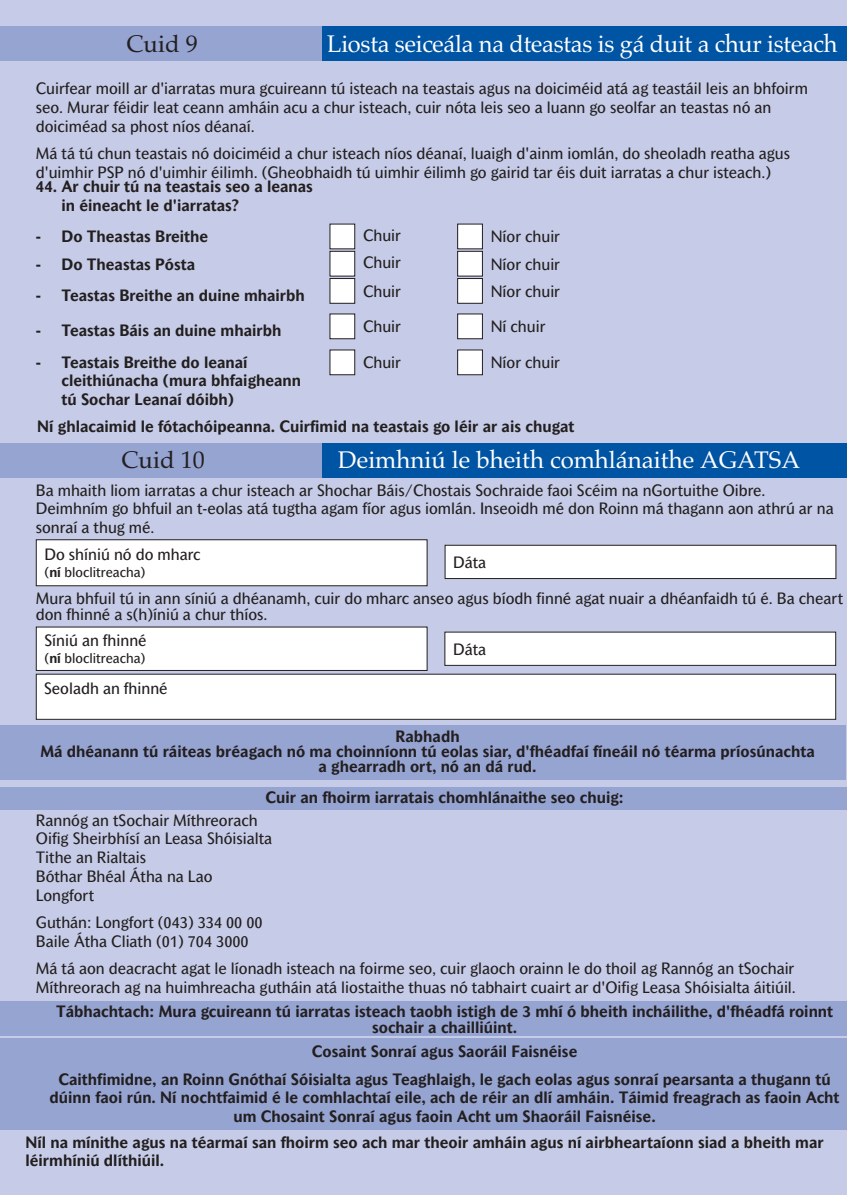
<style>
.page{position:relative;width:847px;height:1195px;background:#fff}
.page>*{position:absolute;margin:0;border:0;box-sizing:border-box;transform-origin:0 0}
.t1{font:24px "Palatino";letter-spacing:-.01em;color:#fff}
.t2{font:24px "Palatino";color:#231f20}
.t3{font:15.75px/18.8px "Mahsuri Sans";color:#231f20}
.t4{font:700 15.75px/18.8px "Mahsuri Sans";color:#231f20;text-align:center}
.t5{font:13.5px "Mahsuri Sans";color:#231f20}
.t6{font:italic 300 12px "Mahsuri Sans";color:#231f20}
.s1{font-weight:700}
</style>
<div class="page">
<div style="left:0;top:1px;width:846px;height:1194px;background:#c6cce7"></div>
<div style="left:0;top:787px;width:846px;height:23px;background:#96a4d2"></div>
<div style="left:0;top:1038px;width:846px;height:91px;background:#96a4d2"></div>
<div style="left:321px;top:443px;width:525px;height:34px;background:#0054a4"></div>
<div style="left:0;top:443px;width:321px;height:34px;background:#96a4d2"></div>
<div style="left:0;top:725px;width:845px;height:55px;background:#96a4d2"></div>
<div style="left:321px;top:27px;width:525px;height:34px;background:#0054a4"></div>
<div style="left:0;top:27px;width:321px;height:34px;background:#96a4d2"></div>
<div style="left:0;top:1002px;width:846px;height:34px;background:#96a4d2"></div>
<div style="left:330px;top:224px;width:24px;height:25px;background:#fff"></div>
<div style="left:457px;top:224px;width:25px;height:25px;background:#fff"></div>
<div style="left:330px;top:251px;width:24px;height:25px;background:#fff"></div>
<div style="left:329px;top:251px;width:26px;height:25px;border:1px solid #231f20"></div>
<div style="left:457px;top:251px;width:25px;height:25px;background:#fff"></div>
<div style="left:457px;top:251px;width:25px;height:25px;border:1px solid #231f20"></div>
<div style="left:330px;top:278px;width:24px;height:25px;background:#fff"></div>
<div style="left:329px;top:278px;width:26px;height:26px;border:1px solid #231f20"></div>
<div style="left:457px;top:278px;width:25px;height:25px;background:#fff"></div>
<div style="left:457px;top:278px;width:25px;height:26px;border:1px solid #231f20"></div>
<div style="left:330px;top:314px;width:24px;height:25px;background:#fff"></div>
<div style="left:329px;top:314px;width:26px;height:25px;border:1px solid #231f20"></div>
<div style="left:457px;top:314px;width:25px;height:25px;background:#fff"></div>
<div style="left:457px;top:314px;width:25px;height:25px;border:1px solid #231f20"></div>
<div style="left:330px;top:350px;width:24px;height:25px;background:#fff"></div>
<div style="left:329px;top:350px;width:26px;height:25px;border:1px solid #231f20"></div>
<div style="left:457px;top:350px;width:25px;height:25px;background:#fff"></div>
<div style="left:457px;top:350px;width:25px;height:25px;border:1px solid #231f20"></div>
<div style="left:36px;top:540px;width:391px;height:46px;background:#fff"></div>
<div style="left:36px;top:539px;width:391px;height:47px;border:1px solid #231f20"></div>
<div style="left:445px;top:545px;width:390px;height:33px;background:#fff"></div>
<div style="left:444px;top:545px;width:391px;height:34px;border:1px solid #231f20"></div>
<div style="left:36px;top:627px;width:391px;height:43px;background:#fff"></div>
<div style="left:36px;top:627px;width:391px;height:44px;border:1px solid #231f20"></div>
<div style="left:444px;top:632px;width:391px;height:33px;background:#fff"></div>
<div style="left:444px;top:632px;width:391px;height:34px;border:1px solid #231f20"></div>
<div style="left:36px;top:674px;width:799px;height:45px;background:#fff"></div>
<div style="left:36px;top:674px;width:799px;height:46px;border:1px solid #231f20"></div>
<h1 class="t2" style="left:126px;top:34px;width:73px">Cuid 9</h1>
<h1 class="t1" style="left:327px;top:34px;width:511px">Liosta seiceála na dteastas is gá duit a chur isteach</h1>
<p class="t3" style="left:36px;top:80px;width:773px">Cuirfear moill ar d'iarratas mura gcuireann tú isteach na teastais agus na doiciméid atá ag teastáil leis an bhfoirm seo. Murar féidir leat ceann amháin acu a chur isteach, cuir nóta leis seo a luann go seolfar an teastas nó an doiciméad sa phost níos déanaí.</p>
<p class="t3" style="left:36px;top:145px;width:755px">Má tá tú chun teastais nó doiciméid a chur isteach níos déanaí, luaigh d'ainm iomlán, do sheoladh reatha agus d'uimhir PSP nó d'uimhir éilimh. (Gheobhaidh tú uimhir éilimh go gairid tar éis duit iarratas a chur isteach.)</p>
<p class="t4" style="left:61px;top:178px;width:253px;text-align:left;text-indent:-26px">44. Ar chuir tú na teastais seo a leanas in éineacht le d'iarratas?</p>
<p class="t4" style="left:36px;top:227px;width:174px">- Do Theastas Breithe</p>
<p class="t3" style="left:363px;top:227px;width:39px">Chuir</p>
<p class="t3" style="left:490px;top:228px;width:71px">Níor chuir</p>
<p class="t4" style="left:36px;top:255px;width:161px">- Do Theastas Pósta</p>
<p class="t4" style="left:36px;top:287px;width:270px">- Teastas Breithe an duine mhairbh</p>
<p class="t4" style="left:36px;top:322px;width:247px">- Teastas Báis an duine mhairbh</p>
<p class="t4" style="left:61px;top:353px;width:241px;text-align:left;text-indent:-26px">- Teastais Breithe do leanaí cleithiúnacha (mura bhfaigheann tú Sochar Leanaí dóibh)</p>
<p class="t3" style="left:363px;top:254px;width:39px">Chuir</p>
<p class="t3" style="left:490px;top:255px;width:71px">Níor chuir</p>
<p class="t3" style="left:363px;top:283px;width:39px">Chuir</p>
<p class="t3" style="left:490px;top:283px;width:71px">Níor chuir</p>
<p class="t3" style="left:363px;top:318px;width:39px">Chuir</p>
<p class="t3" style="left:490px;top:318px;width:56px">Ní chuir</p>
<p class="t3" style="left:363px;top:354px;width:39px">Chuir</p>
<p class="t3" style="left:490px;top:354px;width:71px">Níor chuir</p>
<p class="t4" style="left:37px;top:418px;width:538px">Ní ghlacaimid le fótachóipeanna. Cuirfimid na teastais go léir ar ais chugat</p>
<h1 class="t2" style="left:121px;top:450px;width:85px">Cuid 10</h1>
<h1 class="t1" style="left:338px;top:450px;width:463px">Deimhniú le bheith comhlánaithe AGATSA</h1>
<p class="t3" style="left:36px;top:481px;width:798px">Ba mhaith liom iarratas a chur isteach ar Shochar Báis/Chostais Sochraide faoi Scéim na nGortuithe Oibre.<br>Deimhním go bhfuil an t-eolas atá tugtha agam fíor agus iomlán. Inseoidh mé don Roinn má thagann aon athrú ar na sonraí a thug mé.</p>
<p class="t3" style="left:44px;top:545px;width:157px">Do shíniú nó do mharc</p>
<p class="t5" style="left:44px;top:566px;width:103px">(<span class="s1">ní</span> bloclitreacha)</p>
<p class="t3" style="left:453px;top:554px;width:35px">Dáta</p>
<p class="t3" style="left:36px;top:591px;width:808px;line-height:16.5px">Mura bhfuil tú in ann síniú a dhéanamh, cuir do mharc anseo agus bíodh finné agat nuair a dhéanfaidh tú é. Ba cheart don fhinné a s(h)íniú a chur thíos.</p>
<p class="t3" style="left:44px;top:632px;width:104px">Síniú an fhinné</p>
<p class="t5" style="left:44px;top:653px;width:103px">(<span class="s1">ní</span> bloclitreacha)</p>
<p class="t3" style="left:453px;top:640px;width:35px">Dáta</p>
<p class="t3" style="left:44px;top:679px;width:125px">Seoladh an fhinné</p>
<p class="t4" style="left:40px;top:730px;width:775px;line-height:15px">Rabhadh<br>Má dhéanann tú ráiteas bréagach nó ma choinníonn tú eolas siar, d'fhéadfaí fíneáil nó téarma príosúnachta a ghearradh ort, nó an dá rud.</p>
<p class="t4" style="left:265px;top:789px;width:359px">Cuir an fhoirm iarratais chomhlánaithe seo chuig:</p>
<p class="t3" style="left:36px;top:811px;width:238px">Rannóg an tSochair Míthreorach<br>Oifig Sheirbhísí an Leasa Shóisialta<br>Tithe an Rialtais<br>Bóthar Bhéal Átha na Lao<br>Longfort</p>
<p class="t3" style="left:36px;top:914px;width:228px">Guthán: Longfort (043) 334 00 00<br>Baile Átha Cliath (01) 704 3000</p>
<p class="t3" style="left:36px;top:960px;width:761px">Má tá aon deacracht agat le líonadh isteach na foirme seo, cuir glaoch orainn le do thoil ag Rannóg an tSochair<br>Míthreorach ag na huimhreacha gutháin atá liostaithe thuas nó tabhairt cuairt ar d'Oifig Leasa Shóisialta áitiúil.</p>
<p class="t4" style="left:56px;top:1003px;width:778px;line-height:16.5px">Tábhachtach: Mura gcuireann tú iarratas isteach taobh istigh de 3 mhí ó bheith incháilithe, d'fhéadfá roinnt sochair a chailliúint.</p>
<p class="t4" style="left:58px;top:1039px;width:773px;line-height:27.3px">Cosaint Sonraí agus Saoráil Faisnéise<br>Caithfimidne, an Roinn Gnóthaí Sóisialta agus Teaghlaigh, le gach eolas agus sonraí pearsanta a thugann tú</p>
<p class="t4" style="left:50px;top:1089px;width:791px">dúinn faoi rún. Ní nochtfaimid é le comhlachtaí eile, ach de réir an dlí amháin. Táimid freagrach as faoin Acht um Chosaint Sonraí agus faoin Acht um Shaoráil Faisnéise.</p>
<p class="t4" style="left:26px;top:1133px;width:799px;text-align:left">Níl na mínithe agus na téarmaí san fhoirm seo ach mar theoir amháin agus ní airbheartaíonn siad a bheith mar léirmhíniú dlíthiúil.</p>
<p class="t6" style="left:26px;top:1140px;width:80px">Leathanach F10</p>
</div>
